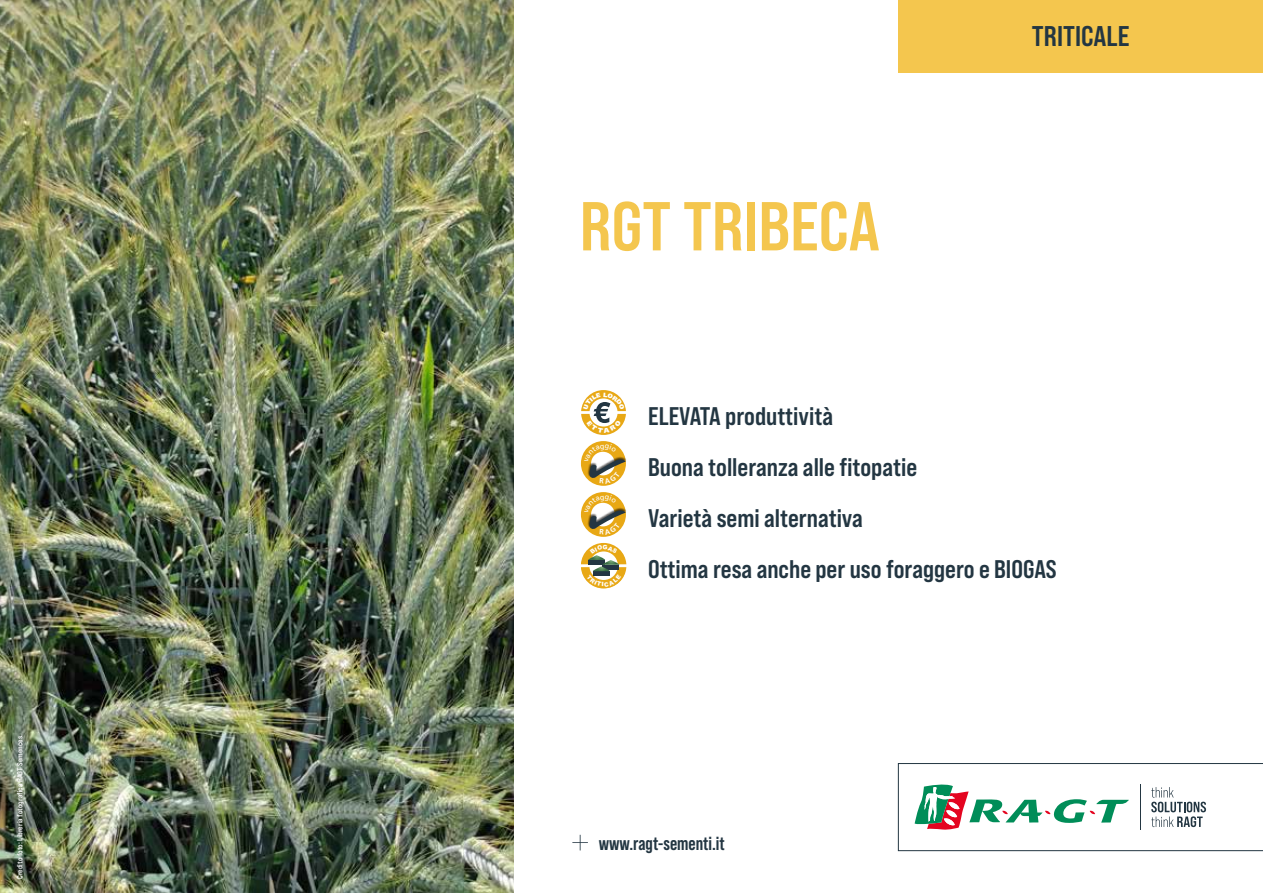
<style>
.page{position:relative;width:1263px;height:893px;background:#fff}
.page>*{position:absolute;margin:0;border:0;box-sizing:border-box;transform-origin:0 0}
.t1{font:69px "Bebas Neue Pro Sm E Bd";color:#f4c64e}
.t2{font:28.5px "Bebas Neue Pro Sm E Bd";color:#233642}
.t3{font:25.5px "Bebas Neue Pro Sm E Bd";color:#233642}
.t4{font:700 19.2px "Bebas Neue Pro";color:#233642}
.t5{font:7.5px "Bebas Neue Pro Exp Bd";color:#fff}
</style>
<div class="page">
<img style="left:0;top:0;width:514px;height:893px">
<svg style="left:898px;top:763px;width:365px;height:88px"></svg>
<div style="left:898px;top:0;width:365px;height:73px;background:#f4c64e"></div>
<svg style="left:572px;top:835px;width:16px;height:15px"></svg>
<img style="left:580px;top:441px;width:46px;height:45px">
<img style="left:580px;top:492px;width:46px;height:45px">
<svg style="left:581px;top:390px;width:45px;height:45px"></svg>
<svg style="left:584px;top:444px;width:41px;height:40px"></svg>
<svg style="left:584px;top:495px;width:41px;height:40px"></svg>
<svg style="left:581px;top:543px;width:45px;height:45px"></svg>
<p class="t5" style="left:15px;top:879px;width:146px;rotate:-90deg">Credito foto: Libreria fotografica RAGT Semences.</p>
<h1 class="t1" style="left:580px;top:185px;width:302px">RGT TRIBECA</h1>
<p class="t2" style="left:1032px;top:20px;width:99px">TRITICALE</p>
<p class="t3" style="left:648px;top:401px;width:186px">ELEVATA produttività</p>
<p class="t3" style="left:648px;top:452px;width:270px">Buona tolleranza alle fitopatie</p>
<p class="t3" style="left:648px;top:503px;width:216px">Varietà semi alternativa</p>
<p class="t3" style="left:648px;top:554px;width:410px">Ottima resa anche per uso foraggero e BIOGAS</p>
<p class="t4" style="left:599px;top:833px;width:128px">www.ragt-sementi.it</p>
</div>
